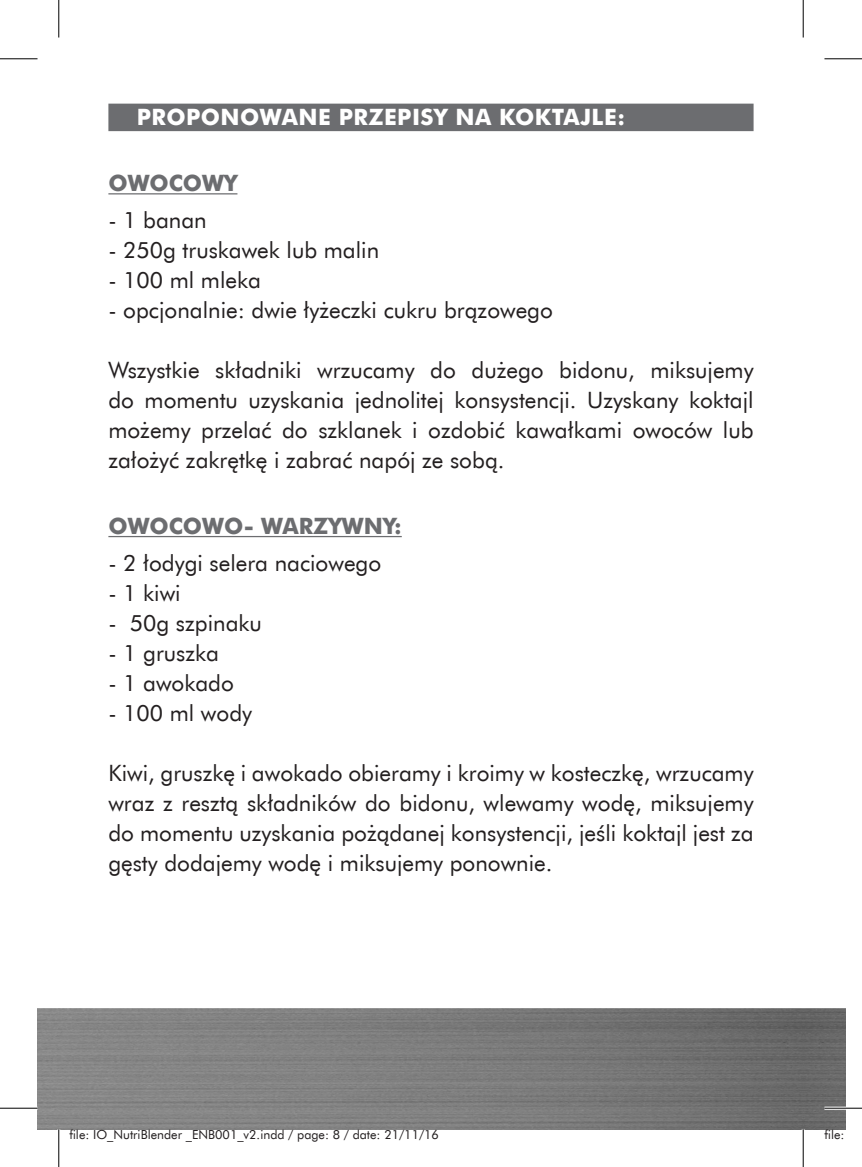
<style>
.page{position:relative;width:862px;height:1167px;background:#fff}
.page>*{position:absolute;margin:0;border:0;box-sizing:border-box;transform-origin:0 0}
.t1{font:22.5px/30px "Futura EU";color:#231f20;text-align:justify}
.t2{font:700 22.5px "Futura EU";letter-spacing:.02em;color:#fff}
.t3{font:700 22.5px "Futura EU";color:#6c6d70}
.t4{font:12.5px "Futura EU";color:#231f20}
</style>
<div class="page">
<img style="left:38px;top:1008px;width:807px;height:121px">
<div style="left:108px;top:104px;width:645px;height:27px;background:#6c6d70"></div>
<hr style="left:108px;top:193px;width:129px;height:1px;background:#6c6d70">
<hr style="left:108px;top:536px;width:294px;height:1px;background:#6c6d70">
<hr style="left:824px;top:1106px;width:38px;height:3px;background:#fff">
<hr style="left:0;top:58px;width:38px;height:1px;background:#000">
<hr style="left:824px;top:58px;width:38px;height:1px;background:#000">
<hr style="left:0;top:1107px;width:38px;height:1px;background:#000">
<hr style="left:824px;top:1107px;width:38px;height:1px;background:#000">
<hr style="left:58px;top:0;width:1px;height:37px;background:#000">
<hr style="left:58px;top:1129px;width:1px;height:37px;background:#000">
<hr style="left:802px;top:0;width:1px;height:37px;background:#000">
<hr style="left:802px;top:1129px;width:1px;height:37px;background:#000">
<p class="t2" style="left:137px;top:103px;width:490px">PROPONOWANE PRZEPISY NA KOKTAJLE:</p>
<p class="t3" style="left:108px;top:169px;width:130px">OWOCOWY</p>
<p class="t1" style="left:108px;top:206px;width:100px">- 1 banan</p>
<p class="t1" style="left:108px;top:236px;width:272px">- 250g truskawek lub malin</p>
<p class="t1" style="left:108px;top:266px;width:154px">- 100 ml mleka</p>
<p class="t1" style="left:108px;top:296px;width:446px">- opcjonalnie: dwie łyżeczki cukru brązowego</p>
<p class="t1" style="left:108px;top:356px;width:646px">Wszystkie składniki wrzucamy do dużego bidonu, miksujemy do momentu uzyskania jednolitej konsystencji. Uzyskany koktajl możemy przelać do szklanek i ozdobić kawałkami owoców lub założyć zakrętkę i zabrać napój ze sobą.</p>
<p class="t3" style="left:108px;top:511px;width:295px">OWOCOWO- WARZYWNY:</p>
<p class="t1" style="left:108px;top:548px;width:274px">- 2 łodygi selera naciowego</p>
<p class="t1" style="left:108px;top:578px;width:74px">- 1 kiwi</p>
<p class="t1" style="left:108px;top:608px;width:155px">- 50g szpinaku</p>
<p class="t1" style="left:108px;top:638px;width:112px">- 1 gruszka</p>
<p class="t1" style="left:108px;top:668px;width:127px">- 1 awokado</p>
<p class="t1" style="left:108px;top:698px;width:145px">- 100 ml wody</p>
<p class="t1" style="left:108px;top:758px;width:646px">Kiwi, gruszkę i awokado obieramy i kroimy w kosteczkę, wrzucamy wraz z resztą składników do bidonu, wlewamy wodę, miksujemy do momentu uzyskania pożądanej konsystencji, jeśli koktajl jest za gęsty dodajemy wodę i miksujemy ponownie.</p>
<p class="t4" style="left:69px;top:1126px;width:371px">file: IO_NutriBlender _ENB001_v2.indd / page: 8 / date: 21/11/16</p>
<p class="t4" style="left:824px;top:1126px;width:39px">file: IO</p>
</div>
